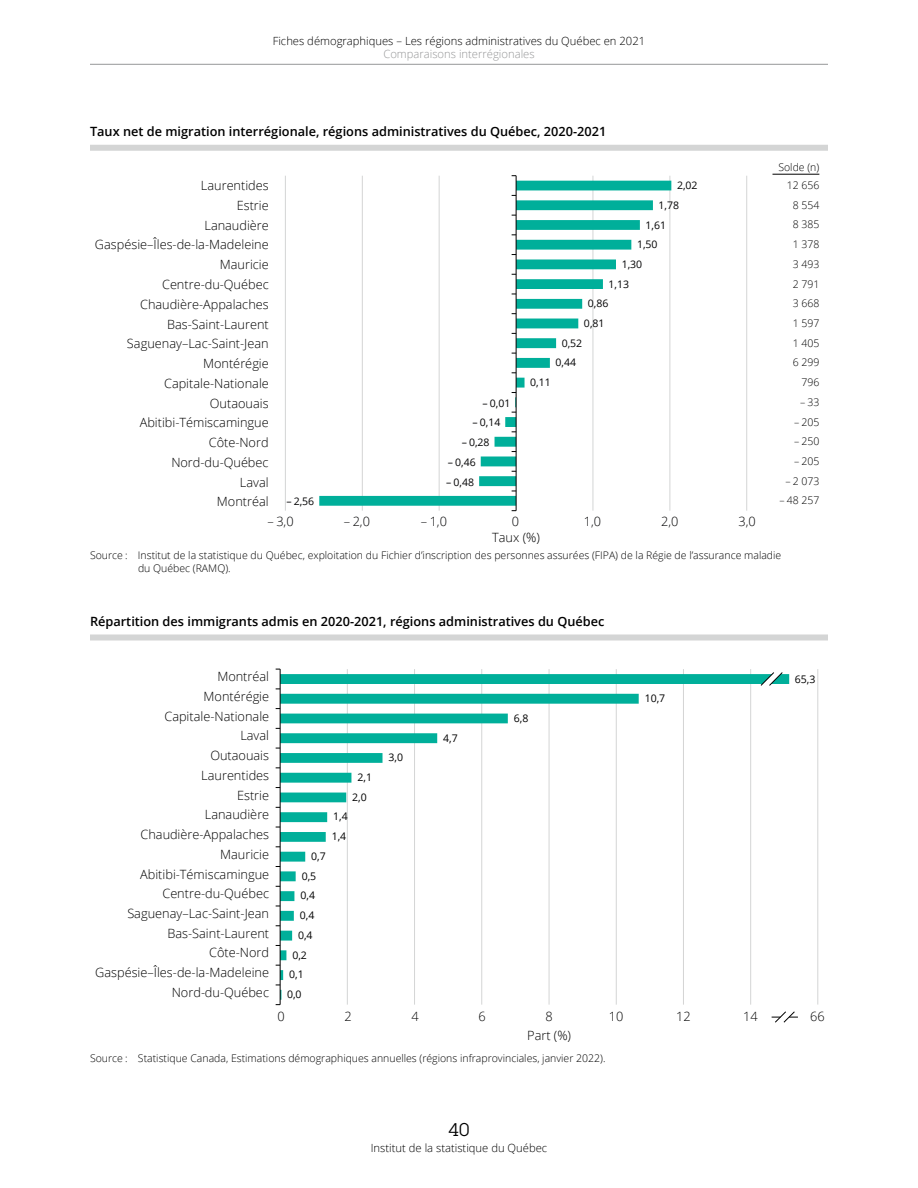
<style>
.page{position:relative;width:918px;height:1188px;background:#fff}
.page>*{position:absolute;margin:0;border:0;box-sizing:border-box;transform-origin:0 0}
.t1{font:18px "Lubalin Graph Std";color:#000}
.t2{font:300 12.75px "Open Sans";color:#000}
.t3{font:600 12.75px "Open Sans";color:#000}
.t4{font:300 12.75px "Open Sans";color:#030304}
.t5{font:300 11.25px "Open Sans";color:#000}
.t6{font:300 11.25px "Open Sans";color:#969798}
.t7{font:300 10.5px/19.6px "Open Sans";color:#000}
.t8{font:10.5px "Open Sans";color:#030304}
.t9{font:10.5px "Open Sans";color:#000}
</style>
<div class="page">
<div style="left:90px;top:145px;width:738px;height:6px;background:#d4d5d5"></div>
<hr style="left:772px;top:174px;width:47px;height:1px;background:#000">
<hr style="left:746px;top:176px;width:1px;height:335px;background:#d4d5d5">
<hr style="left:670px;top:176px;width:1px;height:335px;background:#d4d5d5">
<hr style="left:593px;top:176px;width:1px;height:335px;background:#d4d5d5">
<hr style="left:439px;top:176px;width:1px;height:335px;background:#d4d5d5">
<hr style="left:362px;top:176px;width:1px;height:335px;background:#d4d5d5">
<hr style="left:285px;top:176px;width:1px;height:335px;background:#d4d5d5">
<svg style="left:319px;top:181px;width:352px;height:325px"></svg>
<hr style="left:516px;top:176px;width:1px;height:335px;background:#000">
<div style="left:90px;top:634px;width:738px;height:6px;background:#d4d5d5"></div>
<svg style="left:772px;top:1011px;width:26px;height:12px"></svg>
<hr style="left:818px;top:669px;width:1px;height:336px;background:#d4d5d5">
<hr style="left:750px;top:669px;width:1px;height:336px;background:#d4d5d5">
<hr style="left:683px;top:669px;width:1px;height:336px;background:#d4d5d5">
<hr style="left:616px;top:669px;width:1px;height:336px;background:#d4d5d5">
<hr style="left:549px;top:669px;width:1px;height:336px;background:#d4d5d5">
<hr style="left:481px;top:669px;width:1px;height:336px;background:#d4d5d5">
<hr style="left:414px;top:669px;width:1px;height:336px;background:#d4d5d5">
<hr style="left:347px;top:669px;width:1px;height:336px;background:#d4d5d5">
<svg style="left:281px;top:674px;width:508px;height:326px"></svg>
<hr style="left:280px;top:669px;width:1px;height:336px;background:#000">
<svg style="left:760px;top:672px;width:23px;height:14px"></svg>
<hr style="left:90px;top:64px;width:738px;height:1px;background:#969798">
<p class="t5" style="left:273px;top:33px;width:374px">Fiches démographiques – Les régions administratives du Québec en 2021</p>
<p class="t6" style="left:383px;top:46px;width:153px">Comparaisons interrégionales</p>
<p class="t3" style="left:90px;top:122px;width:518px">Taux net de migration interrégionale, régions administratives du Québec, 2020-2021</p>
<p class="t7" style="left:779px;top:157px;width:42px">Solde (n)</p>
<p class="t2" style="left:201px;top:177px;width:69px">Laurentides</p>
<p class="t7" style="left:787px;top:175px;width:34px;text-align:right">12 656<br>8 554<br>8 385<br>1 378<br>3 493<br>2 791<br>3 668<br>1 597<br>1 405<br>6 299<br>796</p>
<p class="t7" style="left:800px;top:392px;width:21px">– 33</p>
<p class="t7" style="left:794px;top:412px;width:27px">– 205</p>
<p class="t7" style="left:794px;top:431px;width:27px">– 250</p>
<p class="t7" style="left:794px;top:451px;width:27px">– 205</p>
<p class="t7" style="left:785px;top:471px;width:36px">– 2 073</p>
<p class="t7" style="left:779px;top:490px;width:42px">– 48 257</p>
<p class="t8" style="left:677px;top:178px;width:22px">2,02</p>
<p class="t2" style="left:237px;top:197px;width:34px">Estrie</p>
<p class="t8" style="left:659px;top:198px;width:22px">1,78</p>
<p class="t2" style="left:204px;top:216px;width:66px">Lanaudière</p>
<p class="t8" style="left:646px;top:218px;width:22px">1,61</p>
<p class="t2" style="left:95px;top:236px;width:175px">Gaspésie–Îles-de-la-Madeleine</p>
<p class="t8" style="left:637px;top:237px;width:22px">1,50</p>
<p class="t2" style="left:220px;top:256px;width:50px">Mauricie</p>
<p class="t8" style="left:622px;top:257px;width:22px">1,30</p>
<p class="t2" style="left:162px;top:276px;width:108px">Centre-du-Québec</p>
<p class="t8" style="left:609px;top:277px;width:22px">1,13</p>
<p class="t2" style="left:140px;top:295px;width:130px">Chaudière-Appalaches</p>
<p class="t8" style="left:588px;top:296px;width:22px">0,86</p>
<p class="t2" style="left:167px;top:315px;width:103px">Bas-Saint-Laurent</p>
<p class="t8" style="left:584px;top:316px;width:22px">0,81</p>
<p class="t2" style="left:127px;top:335px;width:143px">Saguenay–Lac-Saint-Jean</p>
<p class="t8" style="left:562px;top:336px;width:22px">0,52</p>
<p class="t2" style="left:203px;top:355px;width:67px">Montérégie</p>
<p class="t8" style="left:556px;top:355px;width:22px">0,44</p>
<p class="t2" style="left:164px;top:374px;width:106px">Capitale-Nationale</p>
<p class="t8" style="left:530px;top:375px;width:22px">0,11</p>
<p class="t2" style="left:210px;top:394px;width:60px">Outaouais</p>
<p class="t8" style="left:482px;top:396px;width:29px">– 0,01</p>
<p class="t2" style="left:140px;top:414px;width:130px">Abitibi-Témiscamingue</p>
<p class="t8" style="left:472px;top:415px;width:29px">– 0,14</p>
<p class="t2" style="left:209px;top:434px;width:61px">Côte-Nord</p>
<p class="t8" style="left:462px;top:435px;width:29px">– 0,28</p>
<p class="t2" style="left:171px;top:454px;width:99px">Nord-du-Québec</p>
<p class="t8" style="left:448px;top:455px;width:29px">– 0,46</p>
<p class="t2" style="left:240px;top:473px;width:30px">Laval</p>
<p class="t8" style="left:446px;top:475px;width:29px">– 0,48</p>
<p class="t2" style="left:217px;top:493px;width:53px">Montréal</p>
<p class="t8" style="left:286px;top:494px;width:29px">– 2,56</p>
<p class="t4" style="left:268px;top:513px;width:28px">– 3,0</p>
<p class="t4" style="left:344px;top:513px;width:28px">– 2,0</p>
<p class="t4" style="left:421px;top:513px;width:28px">– 1,0</p>
<p class="t4" style="left:512px;top:513px;width:9px">0</p>
<p class="t4" style="left:584px;top:513px;width:19px">1,0</p>
<p class="t4" style="left:661px;top:513px;width:19px">2,0</p>
<p class="t4" style="left:738px;top:513px;width:19px">3,0</p>
<p class="t2" style="left:492px;top:529px;width:49px">Taux (%)</p>
<p class="t7" style="left:138px;top:548px;width:645px;line-height:13.5px;text-indent:-48px">Source : Institut de la statistique du Québec, exploitation du Fichier d’inscription des personnes assurées (FIPA) de la Régie de l’assurance maladie du Québec (RAMQ).</p>
<p class="t3" style="left:90px;top:612px;width:516px">Répartition des immigrants admis en 2020-2021, régions administratives du Québec</p>
<p class="t2" style="left:217px;top:668px;width:53px">Montréal</p>
<p class="t9" style="left:795px;top:672px;width:22px">65,3</p>
<p class="t2" style="left:204px;top:688px;width:67px">Montérégie</p>
<p class="t9" style="left:645px;top:691px;width:22px">10,7</p>
<p class="t2" style="left:165px;top:707px;width:106px">Capitale-Nationale</p>
<p class="t9" style="left:514px;top:711px;width:16px">6,8</p>
<p class="t2" style="left:240px;top:727px;width:30px">Laval</p>
<p class="t9" style="left:443px;top:731px;width:16px">4,7</p>
<p class="t2" style="left:210px;top:747px;width:60px">Outaouais</p>
<p class="t9" style="left:388px;top:750px;width:16px">3,0</p>
<p class="t2" style="left:201px;top:766px;width:69px">Laurentides</p>
<p class="t9" style="left:358px;top:770px;width:16px">2,1</p>
<p class="t2" style="left:237px;top:786px;width:34px">Estrie</p>
<p class="t9" style="left:352px;top:790px;width:16px">2,0</p>
<p class="t2" style="left:205px;top:806px;width:66px">Lanaudière</p>
<p class="t9" style="left:333px;top:809px;width:16px">1,4</p>
<p class="t2" style="left:140px;top:826px;width:130px">Chaudière-Appalaches</p>
<p class="t9" style="left:332px;top:829px;width:16px">1,4</p>
<p class="t2" style="left:220px;top:845px;width:50px">Mauricie</p>
<p class="t9" style="left:311px;top:849px;width:16px">0,7</p>
<p class="t2" style="left:140px;top:865px;width:130px">Abitibi-Témiscamingue</p>
<p class="t9" style="left:302px;top:869px;width:16px">0,5</p>
<p class="t2" style="left:162px;top:885px;width:108px">Centre-du-Québec</p>
<p class="t9" style="left:300px;top:888px;width:16px">0,4</p>
<p class="t2" style="left:127px;top:905px;width:143px">Saguenay–Lac-Saint-Jean</p>
<p class="t9" style="left:300px;top:908px;width:16px">0,4</p>
<p class="t2" style="left:168px;top:924px;width:103px">Bas-Saint-Laurent</p>
<p class="t9" style="left:298px;top:928px;width:16px">0,4</p>
<p class="t2" style="left:209px;top:944px;width:61px">Côte-Nord</p>
<p class="t9" style="left:292px;top:948px;width:16px">0,2</p>
<p class="t2" style="left:95px;top:964px;width:175px">Gaspésie–Îles-de-la-Madeleine</p>
<p class="t9" style="left:289px;top:967px;width:16px">0,1</p>
<p class="t2" style="left:172px;top:984px;width:99px">Nord-du-Québec</p>
<p class="t9" style="left:287px;top:987px;width:16px">0,0</p>
<p class="t2" style="left:277px;top:1008px;width:9px">0</p>
<p class="t2" style="left:344px;top:1008px;width:9px">2</p>
<p class="t2" style="left:411px;top:1008px;width:9px">4</p>
<p class="t2" style="left:479px;top:1008px;width:9px">6</p>
<p class="t2" style="left:546px;top:1008px;width:9px">8</p>
<p class="t2" style="left:609px;top:1008px;width:16px">10</p>
<p class="t2" style="left:676px;top:1008px;width:16px">12</p>
<p class="t2" style="left:743px;top:1008px;width:16px">14</p>
<p class="t2" style="left:810px;top:1008px;width:16px">66</p>
<p class="t2" style="left:527px;top:1027px;width:45px">Part (%)</p>
<p class="t7" style="left:90px;top:1048px;width:517px">Source : Statistique Canada, Estimations démographiques annuelles (régions infraprovinciales, janvier 2022).</p>
<h1 class="t1" style="left:449px;top:1118px;width:22px">40</h1>
<p class="t5" style="left:371px;top:1140px;width:178px">Institut de la statistique du Québec</p>
</div>
